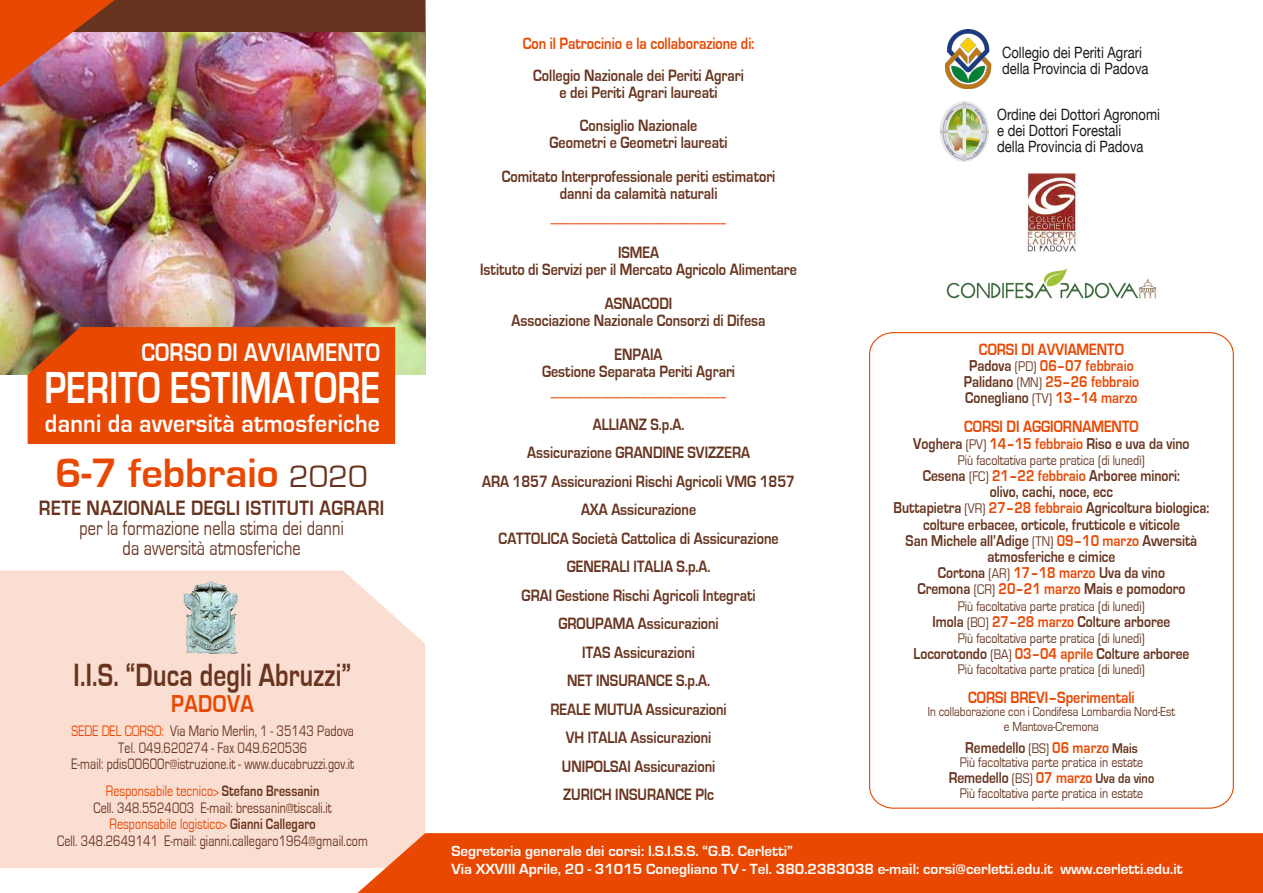
<style>
.page{position:relative;width:1263px;height:893px;background:#fff}
.page>*{position:absolute;margin:0;border:0;box-sizing:border-box;transform-origin:0 0}
.t1{font:700 46.2px "Eurostile";letter-spacing:.01em;color:#fff;scale:.77 1}
.t2{font:700 42.3px "Eurostile";color:#e94802}
.t3{font:700 33.15px "Eurostile";letter-spacing:.01em;color:#68341f;scale:.77 1}
.t4{font:700 26.25px "Eurostile";letter-spacing:.015em;color:#fff;scale:.83 1}
.t5{font:700 26.1px "Eurostile";letter-spacing:.01em;color:#fff;scale:.91 1}
.t6{font:700 25.2px "Eurostile";letter-spacing:.025em;color:#e94802;scale:.83 1}
.t7{font:700 21.45px "Eurostile";letter-spacing:.025em;color:#68341f;scale:.85 1}
.t8{font:21.15px/20px "Eurostile";letter-spacing:.01em;color:#68341f;text-align:center;scale:.77 1}
.t9{font:700 16.95px/28.5px "Eurostile";color:#68341f;text-align:center;scale:.83 1}
.t10{font:16.95px "Eurostile";color:#e94802;scale:.83 1}
.t11{font:700 16.95px "Eurostile";color:#e94802;scale:.83 1}
.t12{font:700 16.2px/16.2px "Eurostile";color:#68341f;text-align:center;scale:.83 1}
.t13{font:700 16.2px/16.2px "Eurostile";color:#e94802;text-align:center;scale:.83 1}
.t14{font:15.6px/16.5px "Eurostile";letter-spacing:.01em;color:#68341f;text-align:center;scale:.77 1}
.t15{font:15.6px/15.6px "Helvetica Neue";color:#1a171c;scale:.83 1}
.t16{font:700 15.15px/18.1px "Eurostile";color:#fff}
.t17{font:14.4px "Eurostile";color:#68341f;scale:.83 1}
.t18{font:13.5px/14.4px "Eurostile";color:#68341f;text-align:center;scale:.83 1}
.s1{font-weight:400;font-size:32.1px;color:#68341f}
.s2{color:#e94802}
.s3{font-weight:700}
.s4{color:#68341f}
.s5{font-weight:400;font-size:14.4px;color:#68341f}
.s6{font-weight:400;font-size:14.4px}
.s7{font-size:14.4px}
</style>
<div class="page">
<img style="left:0;top:32px;width:425px;height:343px">
<div style="left:28px;top:327px;width:367px;height:117px;background:#e94802"></div>
<div style="left:0;top:570px;width:425px;height:298px;background:#fbded2"></div>
<div style="left:47px;top:0;width:378px;height:32px;background:#68341f"></div>
<img style="left:0;top:0;width:115px;height:87px">
<div style="left:357px;top:833px;width:906px;height:60px;background:#e94802"></div>
<img style="left:182px;top:580px;width:57px;height:75px">
<img style="left:944px;top:30px;width:48px;height:58px">
<img style="left:946px;top:268px;width:211px;height:31px">
<img style="left:940px;top:101px;width:49px;height:61px">
<img style="left:1027px;top:172px;width:50px;height:80px">
<h3 class="t4" style="left:141px;top:338px;width:289px">CORSO DI AVVIAMENTO</h3>
<h1 class="t1" style="left:44px;top:363px;width:437px">PERITO ESTIMATORE</h1>
<h3 class="t5" style="left:45px;top:409px;width:370px">danni da avversità atmosferiche</h3>
<h2 class="t2" style="left:55px;top:450px;width:314px">6-7 febbraio <span class="s1">2020</span></h2>
<p class="t7" style="left:39px;top:496px;width:408px">RETE NAZIONALE DEGLI ISTITUTI AGRARI</p>
<p class="t8" style="left:79px;top:519px;width:345px">per la formazione nella stima dei danni da avversità atmosferiche</p>
<h3 class="t3" style="left:74px;top:657px;width:362px">I.I.S. “Duca degli Abruzzi”</h3>
<h3 class="t6" style="left:171px;top:689px;width:101px">PADOVA</h3>
<p class="t14" style="left:71px;top:723px;width:369px"><span class="s2">SEDE DEL CORSO:</span> Via Mario Merlin, 1 - 35143 Padova<br>Tel. 049.620274 - Fax 049.620536<br>E-mail: pdis00600r@istruzione.it - www.ducabruzzi.gov.it</p>
<p class="t14" style="left:57px;top:783px;width:405px"><span class="s2">Responsabile tecnico&gt;</span> <span class="s3">Stefano Bressanin<br></span>Cell. 348.5524003 E-mail: bressanin@tiscali.it<br><span class="s2">Responsabile logistico&gt;</span> <span class="s3">Gianni Callegaro<br></span>Cell. 348.2649141 E-mail: gianni.callegaro1964@gmail.com</p>
<p class="t11" style="left:523px;top:34px;width:281px">Con il Patrocinio e la collaborazione di:</p>
<p class="t9" style="left:533px;top:67px;width:255px;line-height:17px">Collegio Nazionale dei Periti Agrari e dei Periti Agrari laureati</p>
<p class="t9" style="left:549px;top:118px;width:216px;line-height:17px">Consiglio Nazionale<br>Geometri e Geometri laureati</p>
<p class="t9" style="left:502px;top:168px;width:331px;line-height:17px">Comitato Interprofessionale periti estimatori danni da calamità naturali</p>
<p class="t10" style="left:551px;top:213px;width:213px">------------------------------------------------------------</p>
<p class="t9" style="left:480px;top:244px;width:383px;line-height:17px">ISMEA<br>Istituto di Servizi per il Mercato Agricolo Alimentare</p>
<p class="t9" style="left:511px;top:295px;width:308px;line-height:17px">ASNACODI<br>Associazione Nazionale Consorzi di Difesa</p>
<p class="t9" style="left:542px;top:346px;width:234px;line-height:17px">ENPAIA<br>Gestione Separata Periti Agrari</p>
<p class="t10" style="left:551px;top:387px;width:213px">------------------------------------------------------------</p>
<p class="t9" style="left:482px;top:410px;width:379px">ALLIANZ S.p.A.<br>Assicurazione GRANDINE SVIZZERA<br>ARA 1857 Assicurazioni Rischi Agricoli VMG 1857<br>AXA Assicurazione<br>CATTOLICA Società Cattolica di Assicurazione<br>GENERALI ITALIA S.p.A.<br>GRAI Gestione Rischi Agricoli Integrati<br>GROUPAMA Assicurazioni<br>ITAS Assicurazioni<br>NET INSURANCE S.p.A.<br>REALE MUTUA Assicurazioni<br>VH ITALIA Assicurazioni<br>UNIPOLSAI Assicurazioni<br>ZURICH INSURANCE Plc</p>
<p class="t15" style="left:1002px;top:46px;width:178px">Collegio dei Periti Agrari della Provincia di Padova</p>
<p class="t15" style="left:997px;top:108px;width:198px">Ordine dei Dottori Agronomi e dei Dottori Forestali<br>della Provincia di Padova</p>
<p class="t11" style="left:979px;top:340px;width:176px">CORSI DI AVVIAMENTO</p>
<p class="t13" style="left:964px;top:358px;width:213px"><span class="s4">Padova</span> <span class="s5">(PD)</span> 06–07 febbraio<br><span class="s4">Palidano</span> <span class="s5">(MN)</span> 25–26 febbraio<br><span class="s4">Conegliano</span> <span class="s5">(TV)</span> 13–14 marzo</p>
<p class="t11" style="left:964px;top:418px;width:212px">CORSI DI AGGIORNAMENTO</p>
<p class="t12" style="left:913px;top:435px;width:334px">Voghera <span class="s6">(PV)</span> <span class="s2">14–15 febbraio</span> Riso e uva da vino</p>
<p class="t17" style="left:958px;top:452px;width:227px">Più facoltativa parte pratica (di lunedì)</p>
<p class="t12" style="left:894px;top:468px;width:382px">Cesena <span class="s6">(FC)</span> <span class="s2">21–22 febbraio</span> Arboree minori:<br>olivo, cachi, noce, ecc<br>Buttapietra <span class="s6">(VR)</span> <span class="s2">27–28 febbraio</span> Agricoltura biologica: colture erbacee, orticole, frutticole e viticole<br>San Michele all’Adige <span class="s6">(TN)</span> <span class="s2">09–10 marzo</span> Avversità atmosferiche e cimice<br>Cortona <span class="s6">(AR)</span> <span class="s2">17–18 marzo</span> Uva da vino<br>Cremona <span class="s6">(CR)</span> <span class="s2">20–21 marzo</span> Mais e pomodoro</p>
<p class="t17" style="left:958px;top:598px;width:227px">Più facoltativa parte pratica (di lunedì)</p>
<p class="t12" style="left:932px;top:614px;width:288px">Imola <span class="s6">(BO)</span> <span class="s2">27–28 marzo</span> Colture arboree</p>
<p class="t17" style="left:958px;top:630px;width:227px">Più facoltativa parte pratica (di lunedì)</p>
<p class="t12" style="left:913px;top:646px;width:334px">Locorotondo <span class="s6">(BA)</span> <span class="s2">03–04 aprile</span> Colture arboree</p>
<p class="t17" style="left:958px;top:661px;width:227px">Più facoltativa parte pratica (di lunedì)</p>
<p class="t11" style="left:968px;top:688px;width:202px">CORSI BREVI–Sperimentali</p>
<p class="t18" style="left:928px;top:705px;width:299px">In collaborazione con i Condifesa Lombardia Nord-Est e Mantova-Cremona</p>
<p class="t12" style="left:965px;top:740px;width:209px">Remedello <span class="s6">(BS)</span> <span class="s2">06 marzo</span> <span class="s7">Mais</span></p>
<p class="t17" style="left:960px;top:755px;width:222px">Più facoltativa parte pratica in estate</p>
<p class="t12" style="left:949px;top:770px;width:249px">Remedello <span class="s6">(BS)</span> <span class="s2">07 marzo</span> <span class="s7">Uva da vino</span></p>
<p class="t17" style="left:960px;top:785px;width:222px">Più facoltativa parte pratica in estate</p>
<p class="t16" style="left:451px;top:842px;width:733px">Segreteria generale dei corsi: I.S.I.S.S. “G.B. Cerletti”<br>Via XXVIII Aprile, 20 - 31015 Conegliano TV - Tel. 380.2383038 e-mail: corsi@cerletti.edu.it www.cerletti.edu.it</p>
</div>
